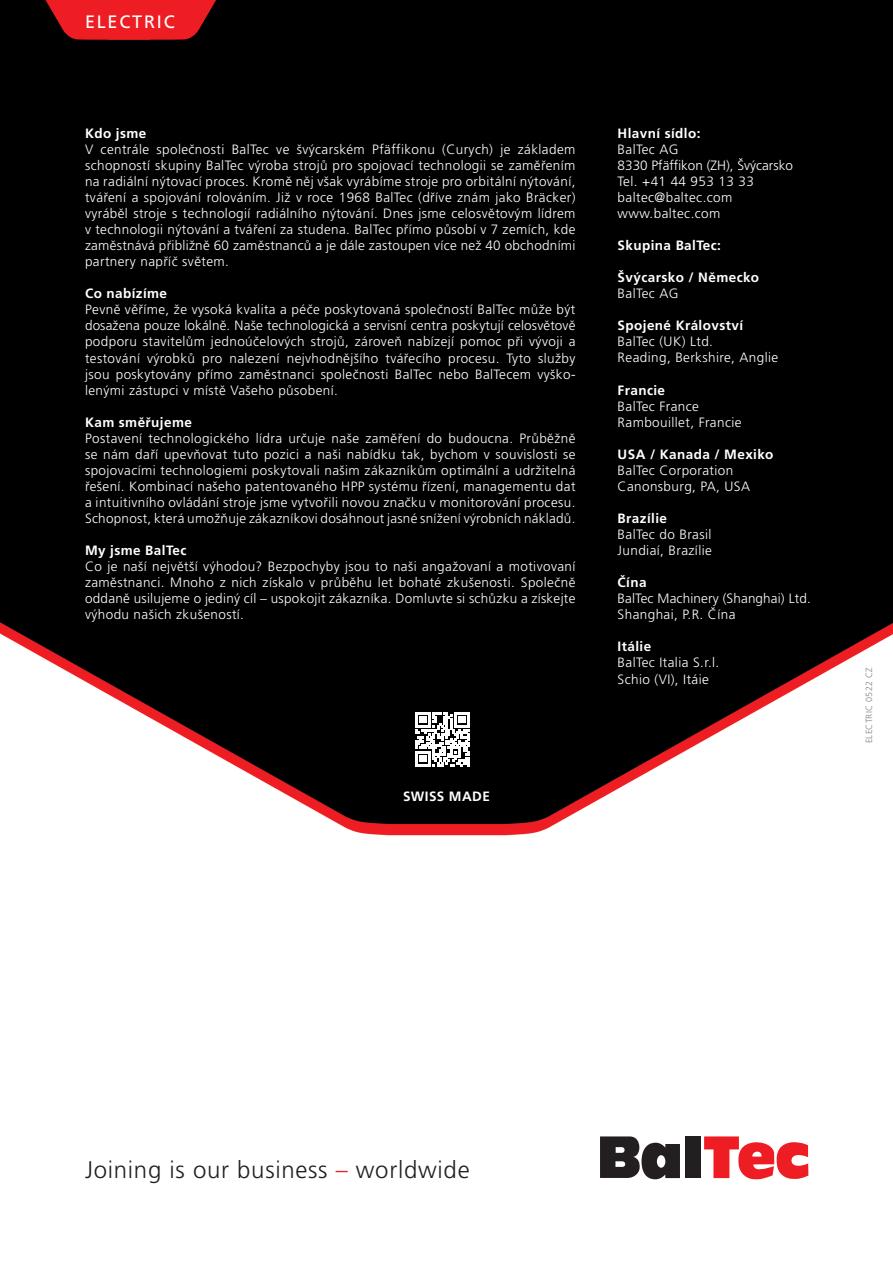
<style>
.page{position:relative;width:893px;height:1263px;background:#fff}
.page>*{position:absolute;margin:0;border:0;box-sizing:border-box;transform-origin:0 0}
.t1{font:300 24px "Frutiger LT Pro";letter-spacing:.03em;color:#231f20}
.t2{font:18px "Frutiger LT Pro";letter-spacing:.1em;color:#fff}
.t3{font:300 13.5px/16px "Frutiger LT Pro";letter-spacing:.03em;color:#fff}
.t4{font:700 13.5px "Frutiger LT Pro";letter-spacing:.03em;color:#fff}
.t5{font:300 13.5px/16px "Frutiger LT Pro";letter-spacing:.01em;color:#fff}
.t6{font:300 9px "Frutiger LT Pro";letter-spacing:.03em;color:#808285}
.s1{color:#ee1d23}
</style>
<div class="page">
<img style="left:0;top:0;width:893px;height:1180px">
<svg style="left:600px;top:1136px;width:80px;height:43px"></svg>
<div style="left:685px;top:1136px;width:15px;height:42px;background:#231f20"></div>
<svg style="left:704px;top:1136px;width:104px;height:43px"></svg>
<svg style="left:30px;top:0;width:196px;height:40px;background:#b0151a"></svg>
<svg style="left:415px;top:712px;width:54px;height:54px"></svg>
<h2 class="t2" style="left:85px;top:12px;width:91px">ELECTRIC</h2>
<p class="t4" style="left:85px;top:125px;width:63px">Kdo jsme</p>
<p class="t3" style="left:85px;top:141px;width:492px;text-align:justify">V centrále společnosti BalTec ve švýcarském Pfäffikonu (Curych) je základem schopností skupiny BalTec výroba strojů pro spojovací technologii se zaměřením na radiální nýtovací proces. Kromě něj však vyrábíme stroje pro orbitální nýtování, tváření a spojování rolováním. Již v roce 1968 BalTec (dříve znám jako Bräcker) vyráběl stroje s technologií radiálního nýtování. Dnes jsme celosvětovým lídrem v technologii nýtování a tváření za studena. BalTec přímo působí v 7 zemích, kde zaměstnává přibližně 60 zaměstnanců a je dále zastoupen více než 40 obchodními partnery napříč světem.</p>
<p class="t4" style="left:85px;top:286px;width:84px">Co nabízíme</p>
<p class="t3" style="left:85px;top:302px;width:492px;text-align:justify">Pevně věříme, že vysoká kvalita a péče poskytovaná společností BalTec může být dosažena pouze lokálně. Naše technologická a servisní centra poskytují celosvětově podporu stavitelům jednoúčelových strojů, zároveň nabízejí pomoc při vývoji a testování výrobků pro nalezení nejvhodnějšího tvářecího procesu. Tyto služby jsou poskytovány přímo zaměstnanci společnosti BalTec nebo BalTecem vyško&shy;lenými zástupci v místě Vašeho působení.</p>
<p class="t4" style="left:85px;top:414px;width:108px">Kam směřujeme</p>
<p class="t3" style="left:85px;top:430px;width:492px;text-align:justify">Postavení technologického lídra určuje naše zaměření do budoucna. Průběžně se nám daří upevňovat tuto pozici a naši nabídku tak, bychom v souvislosti se spojovacími technologiemi poskytovali našim zákazníkům optimální a udržitelná řešení. Kombinací našeho patentovaného HPP systému řízení, managementu dat a intuitivního ovládání stroje jsme vytvořili novou značku v monitorování procesu.<br>Schopnost, která umožňuje zákazníkovi dosáhnout jasné snížení výrobních nákladů.</p>
<p class="t4" style="left:85px;top:542px;width:103px">My jsme BalTec</p>
<p class="t3" style="left:85px;top:559px;width:492px;text-align:justify">Co je naší největší výhodou? Bezpochyby jsou to naši angažovaní a motivovaní zaměstnanci. Mnoho z nich získalo v průběhu let bohaté zkušenosti. Společně oddaně usilujeme o jediný cíl – uspokojit zákazníka. Domluvte si schůzku a získejte výhodu našich zkušeností.</p>
<p class="t4" style="left:618px;top:125px;width:84px">Hlavní sídlo:</p>
<p class="t3" style="left:618px;top:141px;width:177px">BalTec AG<br>8330 Pfäffikon (ZH), Švýcarsko<br>Tel. +41 44 953 13 33 baltec@baltec.com www.baltec.com</p>
<p class="t4" style="left:618px;top:237px;width:105px">Skupina BalTec:</p>
<p class="t4" style="left:618px;top:269px;width:143px">Švýcarsko / Německo</p>
<p class="t3" style="left:618px;top:286px;width:62px">BalTec AG</p>
<p class="t4" style="left:618px;top:318px;width:127px">Spojené Království</p>
<p class="t3" style="left:618px;top:334px;width:162px">BalTec (UK) Ltd.<br>Reading, Berkshire, Anglie</p>
<p class="t4" style="left:618px;top:382px;width:49px">Francie</p>
<p class="t3" style="left:618px;top:398px;width:125px">BalTec France<br>Rambouillet, Francie</p>
<p class="t4" style="left:618px;top:446px;width:157px">USA / Kanada / Mexiko</p>
<p class="t3" style="left:618px;top:462px;width:134px">BalTec Corporation<br>Canonsburg, PA, USA</p>
<p class="t4" style="left:618px;top:510px;width:51px">Brazílie</p>
<p class="t3" style="left:618px;top:526px;width:96px">BalTec do Brasil<br>Jundiaí, Brazílie</p>
<p class="t4" style="left:618px;top:574px;width:30px">Čína</p>
<p class="t5" style="left:618px;top:591px;width:195px">BalTec Machinery (Shanghai) Ltd.<br>Shanghai, P.R. Čína</p>
<p class="t4" style="left:618px;top:639px;width:35px">Itálie</p>
<p class="t3" style="left:618px;top:655px;width:103px">BalTec Italia S.r.l.<br>Schio (VI), Itáie</p>
<p class="t4" style="left:403px;top:788px;width:88px">SWISS MADE</p>
<p class="t6" style="left:864px;top:743px;width:78px;rotate:-90deg">ELECTRIC 0522 CZ</p>
<h1 class="t1" style="left:85px;top:1155px;width:386px">Joining is our business <span class="s1">–</span> worldwide</h1>
</div>
